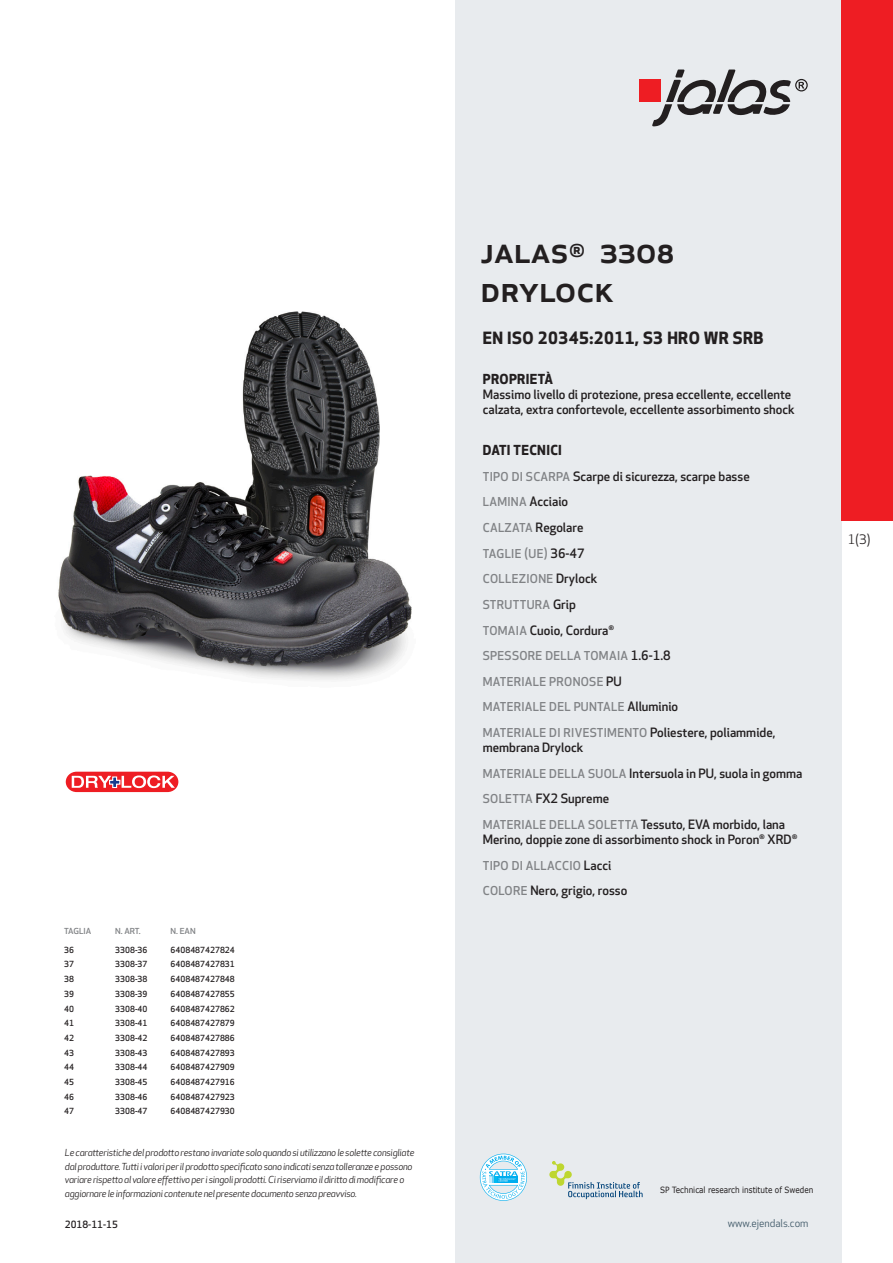
<style>
.page{position:relative;width:893px;height:1263px;background:#fff}
.page>*{position:absolute;margin:0;border:0;box-sizing:border-box;transform-origin:0 0}
.prodname{font:500 36px/39px "Apex New";color:#231f20}
.Funktion_body{font:700 16.5px "Apex New";letter-spacing:.025em;color:#231f20}
.Funktion_body-2{font:700 13.5px "Apex New";letter-spacing:.025em;color:#231f20}
.t1{font:12.75px "Apex New";color:#231f20}
.Funktion_body-3{font:500 12.6px/15px "Apex New";color:#231f20}
.Funktion_body-4{font:500 12px "Apex New";letter-spacing:.025em;color:#808285}
.t2{font:10.5px "Apex New";color:#405968}
.Sidfot_datum{font:500 9.75px "Apex New";color:#231f20}
.t3{font:italic 9.45px/13.5px "Apex New";letter-spacing:-.025em;color:#231f20}
.t4{font:8.55px "Verdana";color:#231f20;scale:.85 1}
.ArticleTable_body{font:500 8.25px "Apex New";color:#231f20}
.ArticeTable_header{font:500 8.1px "Apex New";color:#808285;scale:1.06 1}
.s1{font-size:12px;color:#808285}
.s2{font-size:12.6px;color:#231f20}
</style>
<div class="page">
<div style="left:455px;top:0;width:387px;height:1263px;background:#e8ebee"></div>
<svg style="left:549px;top:1161px;width:94px;height:38px"></svg>
<svg style="left:480px;top:1154px;width:47px;height:47px"></svg>
<div style="left:639px;top:80px;width:22px;height:22px;background:#ee1d23"></div>
<svg style="left:652px;top:70px;width:156px;height:56px"></svg>
<div style="left:842px;top:0;width:51px;height:520px;background:#ee1d23"></div>
<img style="left:58px;top:312px;width:354px;height:368px">
<svg style="left:65px;top:771px;width:114px;height:22px"></svg>
<p class="ArticeTable_header" style="left:64px;top:925px;width:27px">TAGLIA</p>
<p class="ArticeTable_header" style="left:115px;top:925px;width:26px">N. ART.</p>
<p class="ArticeTable_header" style="left:171px;top:925px;width:25px">N. EAN</p>
<p class="ArticleTable_body" style="left:64px;top:944px;width:11px">36</p>
<p class="ArticleTable_body" style="left:115px;top:944px;width:34px">3308-36</p>
<p class="ArticleTable_body" style="left:171px;top:944px;width:66px">6408487427824</p>
<p class="ArticleTable_body" style="left:64px;top:959px;width:11px">37</p>
<p class="ArticleTable_body" style="left:115px;top:959px;width:34px">3308-37</p>
<p class="ArticleTable_body" style="left:171px;top:959px;width:66px">6408487427831</p>
<p class="ArticleTable_body" style="left:64px;top:973px;width:11px">38</p>
<p class="ArticleTable_body" style="left:115px;top:973px;width:34px">3308-38</p>
<p class="ArticleTable_body" style="left:171px;top:973px;width:66px">6408487427848</p>
<p class="ArticleTable_body" style="left:64px;top:988px;width:11px">39</p>
<p class="ArticleTable_body" style="left:115px;top:988px;width:34px">3308-39</p>
<p class="ArticleTable_body" style="left:171px;top:988px;width:66px">6408487427855</p>
<p class="ArticleTable_body" style="left:64px;top:1003px;width:11px">40</p>
<p class="ArticleTable_body" style="left:115px;top:1003px;width:34px">3308-40</p>
<p class="ArticleTable_body" style="left:171px;top:1003px;width:66px">6408487427862</p>
<p class="ArticleTable_body" style="left:64px;top:1018px;width:11px">41</p>
<p class="ArticleTable_body" style="left:115px;top:1018px;width:34px">3308-41</p>
<p class="ArticleTable_body" style="left:171px;top:1018px;width:66px">6408487427879</p>
<p class="ArticleTable_body" style="left:64px;top:1032px;width:11px">42</p>
<p class="ArticleTable_body" style="left:115px;top:1032px;width:34px">3308-42</p>
<p class="ArticleTable_body" style="left:171px;top:1032px;width:66px">6408487427886</p>
<p class="ArticleTable_body" style="left:64px;top:1047px;width:11px">43</p>
<p class="ArticleTable_body" style="left:115px;top:1047px;width:34px">3308-43</p>
<p class="ArticleTable_body" style="left:171px;top:1047px;width:66px">6408487427893</p>
<p class="ArticleTable_body" style="left:64px;top:1062px;width:11px">44</p>
<p class="ArticleTable_body" style="left:115px;top:1062px;width:34px">3308-44</p>
<p class="ArticleTable_body" style="left:171px;top:1062px;width:66px">6408487427909</p>
<p class="ArticleTable_body" style="left:64px;top:1076px;width:11px">45</p>
<p class="ArticleTable_body" style="left:115px;top:1076px;width:34px">3308-45</p>
<p class="ArticleTable_body" style="left:171px;top:1076px;width:66px">6408487427916</p>
<p class="ArticleTable_body" style="left:64px;top:1091px;width:11px">46</p>
<p class="ArticleTable_body" style="left:115px;top:1091px;width:34px">3308-46</p>
<p class="ArticleTable_body" style="left:171px;top:1091px;width:66px">6408487427923</p>
<p class="ArticleTable_body" style="left:64px;top:1106px;width:11px">47</p>
<p class="ArticleTable_body" style="left:115px;top:1106px;width:34px">3308-47</p>
<p class="ArticleTable_body" style="left:171px;top:1106px;width:66px">6408487427930</p>
<p class="t3" style="left:65px;top:1146px;width:351px">Le caratteristiche del prodotto restano invariate solo quando si utilizzano le solette consigliate dal produttore. Tutti i valori per il prodotto specificato sono indicati senza tolleranze e possono variare rispetto al valore effettivo per i singoli prodotti. Ci riserviamo il diritto di modificare o aggiornare le informazioni contenute nel presente documento senza preavviso.</p>
<p class="Sidfot_datum" style="left:65px;top:1218px;width:54px">2018-11-15</p>
<p class="prodname" style="left:480px;top:230px;width:195px">JALAS<sup>®</sup> 3308<br>Drylock</p>
<p class="Funktion_body" style="left:483px;top:326px;width:282px">EN ISO 20345:2011, S3 HRO WR SRB</p>
<p class="Funktion_body-2" style="left:483px;top:370px;width:72px">PROPRIETÀ</p>
<p class="Funktion_body-3" style="left:483px;top:387px;width:313px">Massimo livello di protezione, presa eccellente, eccellente calzata, extra confortevole, eccellente assorbimento shock</p>
<p class="Funktion_body-2" style="left:483px;top:440px;width:81px">DATI TECNICI</p>
<p class="Funktion_body-3" style="left:483px;top:468px;width:268px"><span class="s1">TIPO DI SCARPA</span> Scarpe di sicurezza, scarpe basse</p>
<p class="Funktion_body-3" style="left:483px;top:494px;width:87px"><span class="s1">LAMINA</span> Acciaio</p>
<p class="Funktion_body-3" style="left:483px;top:520px;width:102px"><span class="s1">CALZATA</span> Regolare</p>
<p class="Funktion_body-4" style="left:483px;top:545px;width:103px">TAGLIE (UE) <span class="s2">36-47</span></p>
<p class="Funktion_body-4" style="left:483px;top:571px;width:116px">COLLEZIONE <span class="s2">Drylock</span></p>
<p class="Funktion_body-4" style="left:483px;top:596px;width:95px">STRUTTURA <span class="s2">Grip</span></p>
<p class="Funktion_body-3" style="left:483px;top:622px;width:133px"><span class="s1">TOMAIA</span> Cuoio, Cordura<sup>®</sup></p>
<p class="Funktion_body-4" style="left:483px;top:648px;width:189px">SPESSORE DELLA TOMAIA <span class="s2">1.6-1.8</span></p>
<p class="Funktion_body-4" style="left:483px;top:673px;width:141px">MATERIALE PRONOSE <span class="s2">PU</span></p>
<p class="Funktion_body-4" style="left:483px;top:699px;width:197px">MATERIALE DEL PUNTALE <span class="s2">Alluminio</span></p>
<p class="Funktion_body-4" style="left:483px;top:725px;width:294px">MATERIALE DI RIVESTIMENTO <span class="s2">Poliestere, poliammide,</span></p>
<p class="Funktion_body-3" style="left:483px;top:740px;width:102px">membrana Drylock</p>
<p class="Funktion_body-3" style="left:483px;top:765px;width:321px"><span class="s1">MATERIALE DELLA SUOLA</span> Intersuola in PU, suola in gomma</p>
<p class="Funktion_body-3" style="left:483px;top:791px;width:128px"><span class="s1">SOLETTA</span> FX2 Supreme</p>
<p class="Funktion_body-3" style="left:483px;top:817px;width:316px"><span class="s1">MATERIALE DELLA SOLETTA</span> Tessuto, EVA morbido, lana<br>Merino, doppie zone di assorbimento shock in Poron<sup>®</sup> XRD<sup>®</sup></p>
<p class="Funktion_body-4" style="left:483px;top:857px;width:130px">TIPO DI ALLACCIO <span class="s2">Lacci</span></p>
<p class="Funktion_body-3" style="left:483px;top:883px;width:146px"><span class="s1">COLORE</span> Nero, grigio, rosso</p>
<p class="t1" style="left:848px;top:531px;width:24px">1(3)</p>
<p class="t4" style="left:660px;top:1184px;width:182px">SP Technical research institute of Sweden</p>
<p class="t2" style="left:728px;top:1217px;width:82px">www.ejendals.com</p>
</div>
